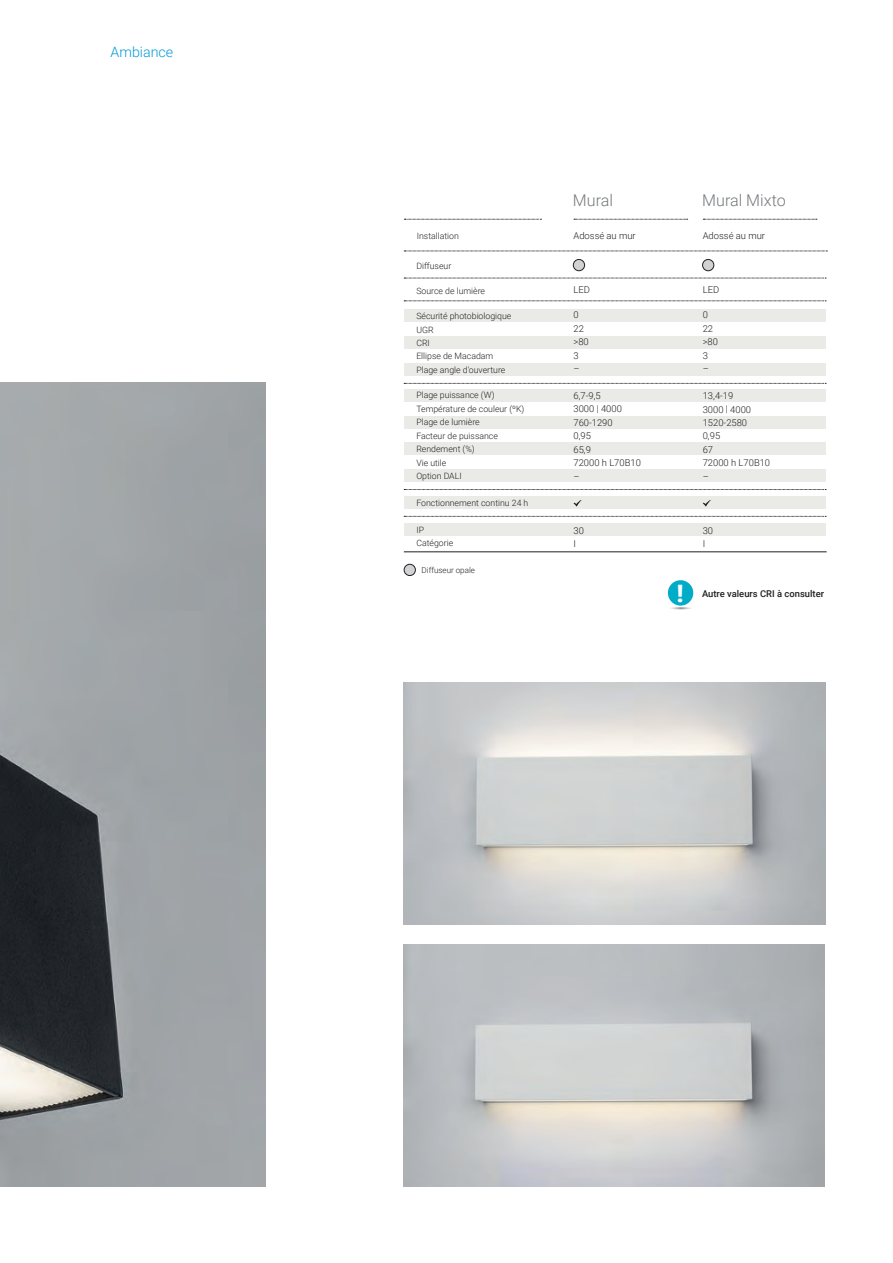
<style>
.page{position:relative;width:893px;height:1263px;background:#fff}
.page>*{position:absolute;margin:0;border:0;box-sizing:border-box;transform-origin:0 0}
.t1{font:900 24px "Roboto";color:#fff}
.t2{font:300 16.2px "Roboto";color:#76787b}
.t3{font:300 14.25px "Roboto";color:#069ad9}
.t4{font:300 9.45px/13.5px "Roboto";color:#231f20}
.t5{font:500 9.45px "Roboto";color:#231f20}
.t6{font:300 8.7px/13.5px "Roboto";color:#231f20}
.t7{font:300 8.1px "Roboto";color:#231f20}
</style>
<div class="page">
<div style="left:404px;top:310px;width:421px;height:12px;background:#eaeae6"></div>
<div style="left:404px;top:336px;width:421px;height:13px;background:#eaeae6"></div>
<div style="left:404px;top:389px;width:421px;height:13px;background:#eaeae6"></div>
<div style="left:404px;top:442px;width:421px;height:13px;background:#eaeae6"></div>
<div style="left:404px;top:496px;width:421px;height:13px;background:#eaeae6"></div>
<div style="left:404px;top:363px;width:421px;height:13px;background:#eaeae6"></div>
<div style="left:404px;top:416px;width:421px;height:12px;background:#eaeae6"></div>
<div style="left:404px;top:469px;width:421px;height:13px;background:#eaeae6"></div>
<div style="left:404px;top:524px;width:421px;height:12px;background:#eaeae6"></div>
<svg style="left:404px;top:278px;width:422px;height:1px"></svg>
<svg style="left:404px;top:301px;width:422px;height:1px"></svg>
<svg style="left:404px;top:383px;width:422px;height:1px"></svg>
<svg style="left:404px;top:489px;width:422px;height:1px"></svg>
<svg style="left:404px;top:516px;width:422px;height:1px"></svg>
<hr style="left:404px;top:551px;width:423px;height:1px;background:#231f20">
<svg style="left:404px;top:251px;width:423px;height:1px"></svg>
<svg style="left:404px;top:219px;width:137px;height:1px"></svg>
<svg style="left:573px;top:500px;width:8px;height:7px"></svg>
<svg style="left:703px;top:500px;width:8px;height:7px"></svg>
<svg style="left:574px;top:219px;width:114px;height:1px"></svg>
<svg style="left:703px;top:219px;width:114px;height:1px"></svg>
<div style="left:404px;top:564px;width:11px;height:11px;background:#d1d2d4;border-radius:50%"></div>
<div style="left:404px;top:564px;width:12px;height:12px;border:1px solid #231f20;border-radius:50%"></div>
<div style="left:573px;top:259px;width:12px;height:12px;background:#d1d2d4;border-radius:50%"></div>
<div style="left:573px;top:259px;width:12px;height:12px;border:1px solid #231f20;border-radius:50%"></div>
<div style="left:703px;top:259px;width:11px;height:12px;background:#d1d2d4;border-radius:50%"></div>
<div style="left:702px;top:259px;width:12px;height:12px;border:1px solid #231f20;border-radius:50%"></div>
<div style="left:668px;top:580px;width:25px;height:26px;background:#00acc8;border-radius:50%"></div>
<svg style="left:671px;top:607px;width:20px;height:2px"></svg>
<img style="left:0;top:382px;width:265px;height:804px">
<img style="left:404px;top:944px;width:420px;height:242px">
<h3 class="t3" style="left:111px;top:42px;width:64px">Ambiance</h3>
<p class="t6" style="left:417px;top:228px;width:44px">Installation</p>
<p class="t6" style="left:416px;top:259px;width:36px">Diffuseur</p>
<p class="t6" style="left:416px;top:283px;width:70px">Source de lumière</p>
<p class="t6" style="left:416px;top:309px;width:97px">Sécurité photobiologique<br>UGR<br>CRI<br>Ellipse de Macadam<br>Plage angle d'ouverture</p>
<p class="t6" style="left:416px;top:388px;width:110px">Plage puissance (W)<br>Température de couleur (ºK)<br>Plage de lumière<br>Facteur de puissance<br>Rendement (%)<br>Vie utile<br>Option DALI</p>
<p class="t6" style="left:416px;top:496px;width:114px">Fonctionnement continu 24 h</p>
<p class="t6" style="left:416px;top:523px;width:38px">IP<br>Catégorie</p>
<p class="t7" style="left:422px;top:564px;width:55px">Diffuseur opale</p>
<h2 class="t2" style="left:573px;top:189px;width:42px">Mural</h2>
<h2 class="t2" style="left:702px;top:189px;width:85px">Mural Mixto</h2>
<p class="t4" style="left:573px;top:228px;width:64px">Adossé au mur</p>
<p class="t4" style="left:703px;top:228px;width:64px">Adossé au mur</p>
<p class="t4" style="left:573px;top:282px;width:18px">LED</p>
<p class="t4" style="left:573px;top:308px;width:17px">0<br>22 &gt;80<br>3<br>–</p>
<p class="t4" style="left:573px;top:389px;width:69px">6,7-9,5<br>3000 | 4000<br>760-1290<br>0,95<br>65,9<br>72000 h L70B10 –</p>
<p class="t4" style="left:573px;top:523px;width:12px">30<br>I</p>
<p class="t4" style="left:703px;top:282px;width:18px">LED</p>
<p class="t4" style="left:703px;top:308px;width:17px">0<br>22 &gt;80<br>3<br>–</p>
<p class="t4" style="left:703px;top:389px;width:69px">13,4-19<br>3000 | 4000<br>1520-2580<br>0,95<br>67<br>72000 h L70B10 –</p>
<h1 class="t1" style="left:677px;top:576px;width:8px">!</h1>
<p class="t4" style="left:703px;top:523px;width:12px">30<br>I</p>
<p class="t5" style="left:702px;top:587px;width:124px">Autre valeurs CRI à consulter</p>
</div>
